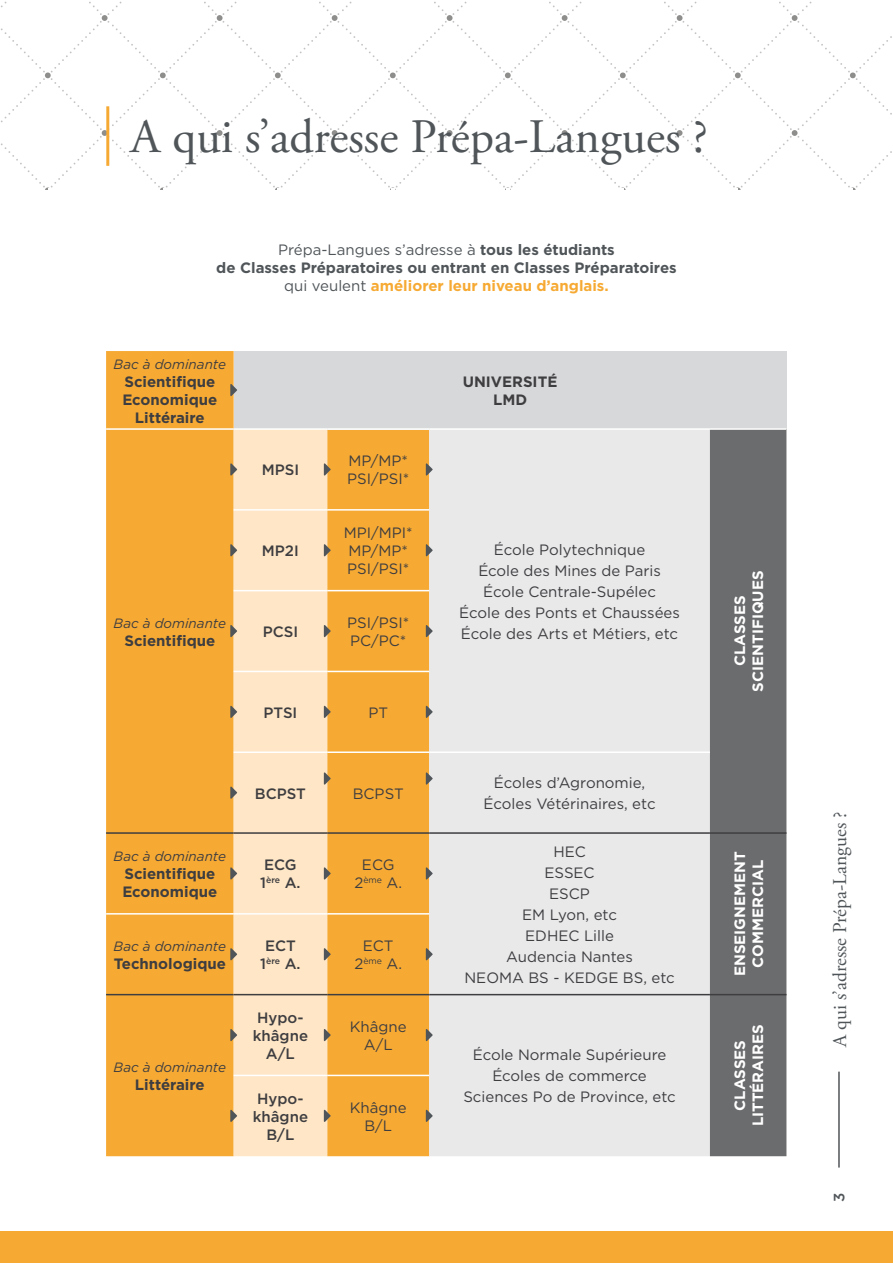
<style>
.page{position:relative;width:893px;height:1263px;background:#fff}
.page>*{position:absolute;margin:0;border:0;box-sizing:border-box;transform-origin:0 0}
.t1{font:48px "Adobe Garamond Pro";color:#505559}
.t2{font:19.5px "Adobe Garamond Pro";color:#505559}
.t3{font:15px/21px "Gotham";color:#3e3d40;text-align:center}
.t4{font:700 15px/18px "Gotham";color:#505559;text-align:center}
.t5{font:700 15px/18px "Gotham";color:#3e3d40;text-align:center}
.t6{font:500 15px/18px "Gotham";color:#3e3d40;text-align:center}
.t7{font:700 15px/18px "Gotham";color:#fff;text-align:center}
.t8{font:500 15px "Gotham";color:#505559}
.t9{font:italic 13.5px "Gotham";color:#3e3d40}
.s1{font-weight:400}
.s2{color:#f6aa34}
</style>
<div class="page">
<div style="left:0;top:1231px;width:893px;height:32px;background:#f6aa34"></div>
<hr style="left:106px;top:106px;width:3px;height:60px;background:#f6aa34">
<hr style="left:838px;top:1071px;width:2px;height:96px;background:#505559">
<div style="left:106px;top:351px;width:323px;height:805px;background:#f6aa34"></div>
<div style="left:234px;top:351px;width:552px;height:78px;background:#d7d8d9"></div>
<div style="left:234px;top:430px;width:93px;height:726px;background:#fee6c6"></div>
<div style="left:429px;top:430px;width:281px;height:726px;background:#e9e9ea"></div>
<div style="left:710px;top:430px;width:76px;height:726px;background:#6b6c6e"></div>
<hr style="left:106px;top:428px;width:128px;height:2px;background:#fff">
<hr style="left:234px;top:428px;width:93px;height:2px;background:#fff">
<hr style="left:327px;top:428px;width:102px;height:2px;background:#fff">
<hr style="left:429px;top:428px;width:281px;height:2px;background:#fff">
<hr style="left:710px;top:428px;width:76px;height:2px;background:#fff">
<hr style="left:234px;top:509px;width:93px;height:2px;background:#fff">
<hr style="left:327px;top:509px;width:102px;height:2px;background:#fff">
<hr style="left:234px;top:590px;width:93px;height:1px;background:#fff">
<hr style="left:327px;top:590px;width:102px;height:1px;background:#fff">
<hr style="left:234px;top:671px;width:93px;height:1px;background:#fff">
<hr style="left:327px;top:671px;width:102px;height:1px;background:#fff">
<hr style="left:234px;top:751px;width:93px;height:2px;background:#fff">
<hr style="left:327px;top:751px;width:102px;height:2px;background:#fff">
<hr style="left:429px;top:751px;width:281px;height:2px;background:#fff">
<hr style="left:106px;top:913px;width:128px;height:1px;background:#fff">
<hr style="left:234px;top:913px;width:93px;height:1px;background:#fff">
<hr style="left:327px;top:913px;width:102px;height:1px;background:#fff">
<hr style="left:234px;top:1075px;width:93px;height:1px;background:#fff">
<hr style="left:327px;top:1075px;width:102px;height:1px;background:#fff">
<hr style="left:234px;top:832px;width:93px;height:2px;background:#3e3d40">
<hr style="left:327px;top:832px;width:102px;height:2px;background:#3e3d40">
<hr style="left:429px;top:832px;width:281px;height:2px;background:#3e3d40">
<hr style="left:710px;top:832px;width:76px;height:2px;background:#3e3d40">
<hr style="left:106px;top:994px;width:128px;height:1px;background:#3e3d40">
<hr style="left:234px;top:994px;width:93px;height:1px;background:#3e3d40">
<hr style="left:327px;top:994px;width:102px;height:1px;background:#3e3d40">
<hr style="left:429px;top:994px;width:281px;height:1px;background:#3e3d40">
<hr style="left:710px;top:994px;width:76px;height:1px;background:#3e3d40">
<hr style="left:106px;top:832px;width:128px;height:2px;background:#3e3d40">
<svg style="left:230px;top:384px;width:7px;height:12px"></svg>
<svg style="left:230px;top:463px;width:7px;height:12px"></svg>
<svg style="left:230px;top:544px;width:7px;height:12px"></svg>
<svg style="left:230px;top:625px;width:7px;height:12px"></svg>
<svg style="left:230px;top:706px;width:7px;height:12px"></svg>
<svg style="left:230px;top:787px;width:7px;height:12px"></svg>
<svg style="left:230px;top:867px;width:7px;height:12px"></svg>
<svg style="left:230px;top:948px;width:7px;height:12px"></svg>
<svg style="left:230px;top:1029px;width:7px;height:12px"></svg>
<svg style="left:230px;top:1110px;width:7px;height:12px"></svg>
<svg style="left:324px;top:463px;width:7px;height:12px"></svg>
<svg style="left:324px;top:544px;width:7px;height:12px"></svg>
<svg style="left:324px;top:625px;width:7px;height:12px"></svg>
<svg style="left:324px;top:706px;width:7px;height:12px"></svg>
<svg style="left:324px;top:772px;width:7px;height:12px"></svg>
<svg style="left:324px;top:867px;width:7px;height:12px"></svg>
<svg style="left:324px;top:948px;width:7px;height:12px"></svg>
<svg style="left:324px;top:1029px;width:7px;height:12px"></svg>
<svg style="left:324px;top:1110px;width:7px;height:12px"></svg>
<svg style="left:426px;top:463px;width:7px;height:12px"></svg>
<svg style="left:426px;top:544px;width:7px;height:12px"></svg>
<svg style="left:426px;top:625px;width:7px;height:12px"></svg>
<svg style="left:426px;top:706px;width:7px;height:12px"></svg>
<svg style="left:426px;top:772px;width:7px;height:12px"></svg>
<svg style="left:426px;top:867px;width:7px;height:12px"></svg>
<svg style="left:426px;top:948px;width:7px;height:12px"></svg>
<svg style="left:426px;top:1029px;width:7px;height:12px"></svg>
<svg style="left:426px;top:1110px;width:7px;height:12px"></svg>
<h1 class="t1" style="left:131px;top:108px;width:579px">A qui s’adresse Prépa-Langues ?</h1>
<p class="t4" style="left:216px;top:241px;width:462px"><span class="s1">Prépa-Langues s’adresse à</span> tous les étudiants<br>de Classes Préparatoires ou entrant en Classes Préparatoires <span class="s1">qui veulent</span> <span class="s2">améliorer leur niveau d’anglais.</span></p>
<p class="t9" style="left:114px;top:356px;width:114px">Bac à dominante</p>
<p class="t5" style="left:122px;top:373px;width:96px">Scientifique<br>Economique<br>Littéraire</p>
<p class="t5" style="left:463px;top:373px;width:96px">UNIVERSITÉ<br>LMD</p>
<p class="t6" style="left:262px;top:461px;width:39px">MPSI</p>
<p class="t3" style="left:347px;top:452px;width:64px;line-height:18px;text-align:left">MP/MP*<br>PSI/PSI*</p>
<p class="t9" style="left:114px;top:615px;width:114px">Bac à dominante</p>
<p class="t5" style="left:124px;top:632px;width:92px">Scientifique</p>
<p class="t6" style="left:262px;top:542px;width:38px">MP2I</p>
<p class="t3" style="left:344px;top:524px;width:70px;line-height:18px;text-align:left">MPI/MPI*<br>MP/MP*<br>PSI/PSI*</p>
<p class="t6" style="left:263px;top:622px;width:37px">PCSI</p>
<p class="t3" style="left:347px;top:613px;width:64px;line-height:18px;text-align:left">PSI/PSI*<br>PC/PC*</p>
<p class="t6" style="left:263px;top:703px;width:35px">PTSI</p>
<p class="t3" style="left:368px;top:702px;width:21px">PT</p>
<p class="t6" style="left:255px;top:784px;width:53px">BCPST</p>
<p class="t3" style="left:353px;top:782px;width:53px">BCPST</p>
<p class="t9" style="left:114px;top:848px;width:114px">Bac à dominante</p>
<p class="t5" style="left:122px;top:865px;width:96px;text-align:left">Scientifique<br>Economique</p>
<p class="t6" style="left:260px;top:856px;width:42px;text-align:left">ECG<br>1<sup>ère</sup> A.</p>
<p class="t3" style="left:354px;top:856px;width:49px;line-height:18px">ECG<br>2<sup>ème</sup> A.</p>
<p class="t9" style="left:114px;top:938px;width:114px">Bac à dominante</p>
<p class="t5" style="left:114px;top:955px;width:114px">Technologique</p>
<p class="t9" style="left:114px;top:1059px;width:114px">Bac à dominante</p>
<p class="t5" style="left:135px;top:1076px;width:71px">Littéraire</p>
<p class="t6" style="left:260px;top:937px;width:42px">ECT<br>1<sup>ère</sup> A.</p>
<p class="t3" style="left:354px;top:936px;width:49px;line-height:18px">ECT<br>2<sup>ème</sup> A.</p>
<p class="t6" style="left:253px;top:1008px;width:57px">Hypo&shy;khâgne<br>A/L</p>
<p class="t3" style="left:350px;top:1017px;width:58px;line-height:18px">Khâgne<br>A/L</p>
<p class="t6" style="left:253px;top:1089px;width:57px">Hypo&shy;khâgne<br>B/L</p>
<p class="t3" style="left:350px;top:1098px;width:58px;line-height:18px">Khâgne<br>B/L</p>
<p class="t3" style="left:459px;top:538px;width:222px">École Polytechnique<br>École des Mines de Paris<br>École Centrale-Supélec<br>École des Ponts et Chaussées<br>École des Arts et Métiers, etc</p>
<p class="t3" style="left:484px;top:772px;width:173px">Écoles d’Agronomie,<br>Écoles Vétérinaires, etc</p>
<p class="t7" style="left:731px;top:691px;width:122px;rotate:-90deg">CLASSES<br>SCIENTIFIQUES</p>
<p class="t3" style="left:464px;top:841px;width:212px">HEC<br>ESSEC<br>ESCP<br>EM Lyon, etc<br>EDHEC Lille<br>Audencia Nantes<br>NEOMA BS - KEDGE BS, etc</p>
<p class="t7" style="left:731px;top:976px;width:126px;rotate:-90deg">ENSEIGNEMENT<br>COMMERCIAL</p>
<p class="t3" style="left:463px;top:1044px;width:214px">École Normale Supérieure<br>Écoles de commerce<br>Sciences Po de Province, etc</p>
<p class="t7" style="left:731px;top:1126px;width:104px;rotate:-90deg">CLASSES<br>LITTÉRAIRES</p>
<h2 class="t2" style="left:828px;top:1046px;width:236px;rotate:-90deg">A qui s’adresse Prépa-Langues ?</h2>
<p class="t8" style="left:829px;top:1202px;width:11px;rotate:-90deg">3</p>
</div>
